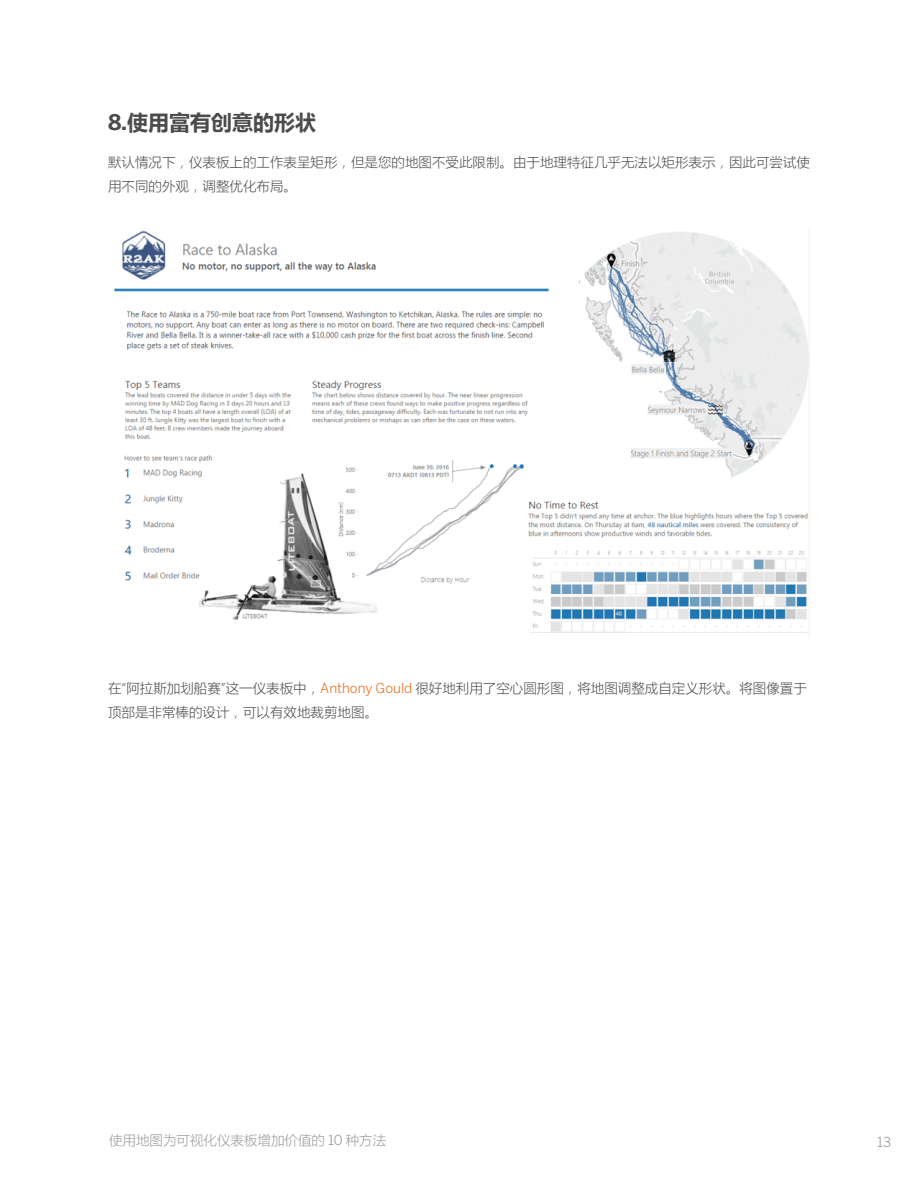
<style>
.page{position:relative;width:918px;height:1188px;background:#fff}
.page>*{position:absolute;margin:0;border:0;box-sizing:border-box;transform-origin:0 0}
.BODYCOPY-standard{font:700 21px "Microsoft Ya Hei";color:#4b4b4b}
.BODYCOPY-standard-2{font:300 13.5px/24px "Microsoft Ya Hei";color:#4b4b4b}
.t1{font:300 13.5px "Microsoft Ya Hei";color:#9a9a9a}
.t2{font:13.5px "Benton Sans";color:#9b9b9b}
.s1{font-family:"Benton Sans"}
.s2{font-family:"Benton Sans";font-weight:400;color:#e8762c}
.s3{font-family:"Benton Sans";font-weight:400}
</style>
<div class="page">
<img style="left:114px;top:228px;width:696px;height:409px">
<p class="BODYCOPY-standard" style="left:108px;top:107px;width:210px"><span class="s1">8.</span>使用富有创意的形状</p>
<p class="BODYCOPY-standard-2" style="left:108px;top:150px;width:703px">默认情况下，仪表板上的工作表呈矩形，但是您的地图不受此限制。由于地理特征几乎无法以矩形表示，因此可尝试使用不同的外观，调整优化布局。</p>
<p class="BODYCOPY-standard-2" style="left:108px;top:676px;width:700px">在“阿拉斯加划船赛”这一仪表板中，<span class="s2">Anthony Gould</span> 很好地利用了空心圆形图，将地图调整成自定义形状。将图像置于顶部是非常棒的设计，可以有效地裁剪地图。</p>
<p class="t1" style="left:109px;top:1132px;width:279px">使用地图为可视化仪表板增加价值的 <span class="s3">10</span> 种方法</p>
<p class="t2" style="left:877px;top:1134px;width:15px">13</p>
</div>
